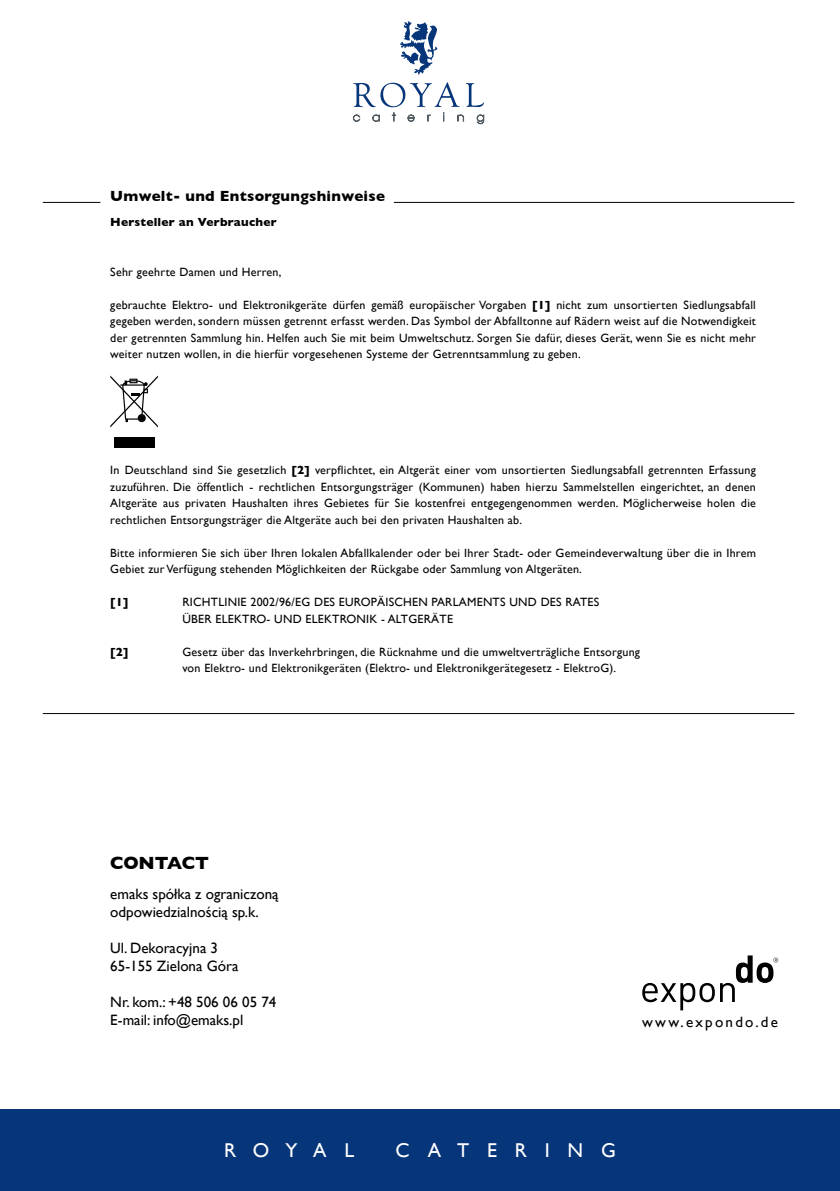
<style>
.page{position:relative;width:840px;height:1191px;background:#fff}
.page>*{position:absolute;margin:0;border:0;box-sizing:border-box;transform-origin:0 0}
.t1{font:20px "Gill Sans";letter-spacing:.89em;color:#fff}
.t2{font:700 18px "Gill Sans";letter-spacing:-.015em;color:#000}
.t3{font:15px/18px "Gill Sans";color:#000}
.t4{font:700 15px "Gill Sans";letter-spacing:.02em;color:#000}
.t5{font:15px "Gill Sans";letter-spacing:.15em;color:#000}
.t6{font:12px/16.4px "Gill Sans";letter-spacing:.02em;color:#000}
.t7{font:700 12px "Gill Sans";letter-spacing:.02em;color:#000}
.s1{font-weight:700}
</style>
<div class="page">
<div style="left:0;top:1109px;width:839px;height:82px;background:#06357a"></div>
<svg style="left:400px;top:21px;width:38px;height:54px"></svg>
<svg style="left:352px;top:82px;width:132px;height:42px"></svg>
<div style="left:114px;top:437px;width:40px;height:11px;background:#000"></div>
<svg style="left:110px;top:375px;width:48px;height:52px"></svg>
<hr style="left:43px;top:202px;width:57px;height:1px;background:#000">
<hr style="left:393px;top:202px;width:400px;height:1px;background:#000">
<hr style="left:43px;top:713px;width:750px;height:1px;background:#000">
<svg style="left:642px;top:955px;width:135px;height:55px"></svg>
<p class="t4" style="left:110px;top:187px;width:276px">Umwelt- und Entsorgungshinweise</p>
<p class="t7" style="left:110px;top:215px;width:168px">Hersteller an Verbraucher</p>
<p class="t6" style="left:110px;top:263px;width:172px">Sehr geehrte Damen und Herren,</p>
<p class="t6" style="left:110px;top:296px;width:646px;text-align:justify">gebrauchte Elektro- und Elektronikgeräte dürfen gemäß europäischer Vorgaben <span class="s1">[1]</span> nicht zum unsortierten Siedlungsabfall gegeben werden, sondern müssen getrennt erfasst werden. Das Symbol der Abfalltonne auf Rädern weist auf die Notwendigkeit der getrennten Sammlung hin. Helfen auch Sie mit beim Umweltschutz. Sorgen Sie dafür, dieses Gerät, wenn Sie es nicht mehr weiter nutzen wollen, in die hierfür vorgesehenen Systeme der Getrenntsammlung zu geben.</p>
<p class="t6" style="left:110px;top:461px;width:646px;text-align:justify">In Deutschland sind Sie gesetzlich <span class="s1">[2]</span> verpflichtet, ein Altgerät einer vom unsortierten Siedlungsabfall getrennten Erfassung zuzuführen. Die öffentlich - rechtlichen Entsorgungsträger (Kommunen) haben hierzu Sammelstellen eingerichtet, an denen Altgeräte aus privaten Haushalten ihres Gebietes für Sie kostenfrei entgegengenommen werden. Möglicherweise holen die rechtlichen Entsorgungsträger die Altgeräte auch bei den privaten Haushalten ab.</p>
<p class="t6" style="left:110px;top:544px;width:646px">Bitte informieren Sie sich über Ihren lokalen Abfallkalender oder bei Ihrer Stadt- oder Gemeindeverwaltung über die in Ihrem<br>Gebiet zur Verfügung stehenden Möglichkeiten der Rückgabe oder Sammlung von Altgeräten.</p>
<p class="t7" style="left:110px;top:595px;width:20px">[1]</p>
<p class="t6" style="left:182px;top:593px;width:418px">RICHTLINIE 2002/96/EG DES EUROPÄISCHEN PARLAMENTS UND DES RATES<br>ÜBER ELEKTRO- UND ELEKTRONIK - ALTGERÄTE</p>
<p class="t7" style="left:110px;top:644px;width:20px">[2]</p>
<p class="t6" style="left:182px;top:643px;width:459px">Gesetz über das Inverkehrbringen, die Rücknahme und die umweltverträgliche Entsorgung von Elektro- und Elektronikgeräten (Elektro- und Elektronikgerätegesetz - ElektroG).</p>
<h2 class="t2" style="left:110px;top:852px;width:100px">CONTACT</h2>
<p class="t3" style="left:110px;top:884px;width:170px">emaks spółka z ograniczoną odpowiedzialnością sp.k.</p>
<p class="t3" style="left:110px;top:938px;width:130px">Ul. Dekoracyjna 3<br>65-155 Zielona Góra</p>
<p class="t3" style="left:110px;top:992px;width:167px">Nr. kom.: +48 506 06 05 74<br>E-mail: info@emaks.pl</p>
<p class="t5" style="left:642px;top:1013px;width:137px">www.expondo.de</p>
<h1 class="t1" style="left:224px;top:1138px;width:131px">ROYAL</h1>
<h1 class="t1" style="left:395px;top:1138px;width:222px">CATERING</h1>
</div>
